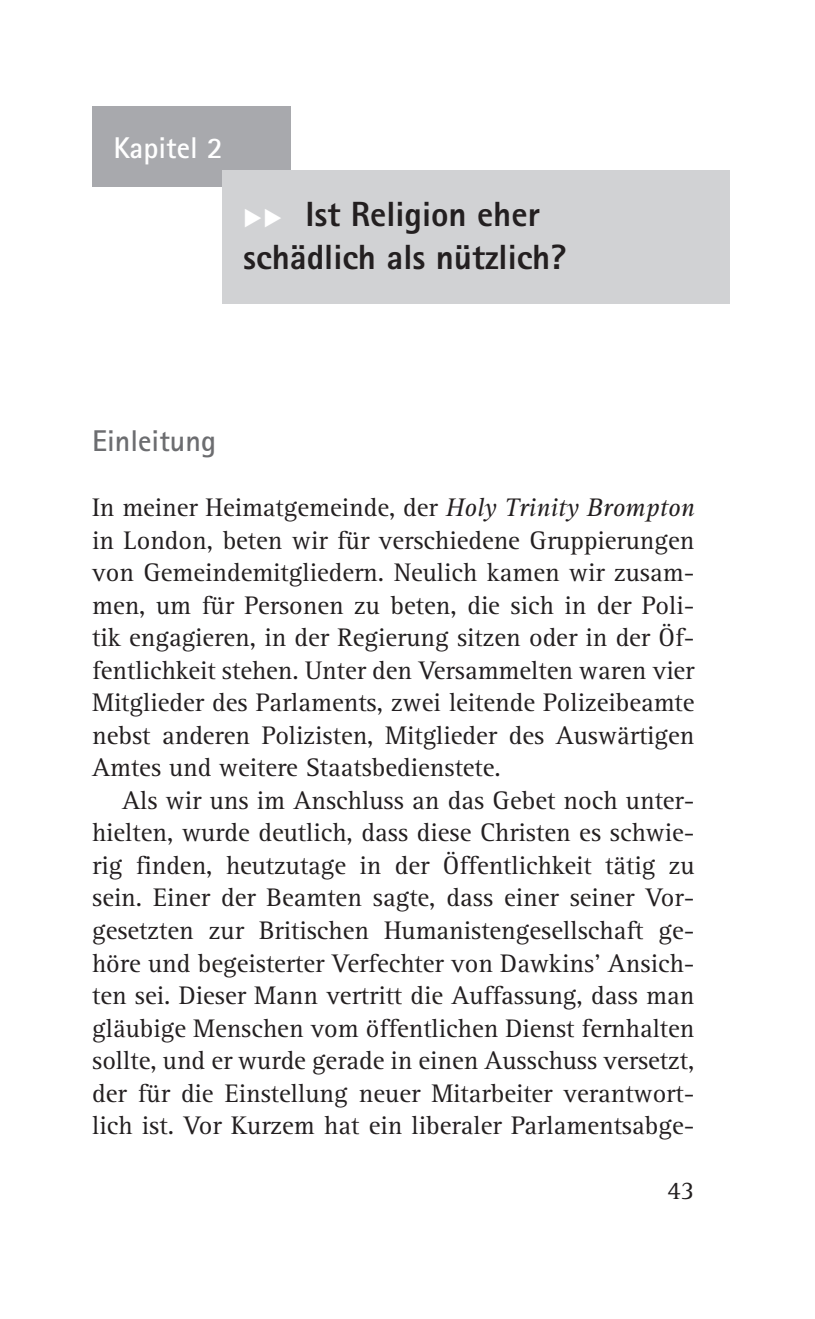
<style>
.page{position:relative;width:815px;height:1319px;background:#fff}
.page>*{position:absolute;margin:0;border:0;box-sizing:border-box;transform-origin:0 0}
.t1{font:800 35px/42.5px "Rotis Sans Serif";color:#231f20}
.t2{font:700 30px "Rotis Sans Serif";color:#6c6d70}
.t3{font:700 30px "Rotis Sans Serif";color:#fff}
.t4{font:26.25px/32.5px "Rotis Serif";color:#231f20;text-align:justify}
.s1{color:#fff}
.s2{font-style:italic}
</style>
<div class="page">
<div style="left:92px;top:106px;width:199px;height:80px;background:#a8a9ad"></div>
<div style="left:222px;top:170px;width:508px;height:134px;background:#d1d2d4"></div>
<p class="t3" style="left:113px;top:129px;width:111px">Kapitel 2</p>
<h1 class="t1" style="left:243px;top:193px;width:325px"><span class="s1">◆◆</span> Ist Religion eher schädlich als nützlich?</h1>
<p class="t2" style="left:92px;top:422px;width:125px">Einleitung</p>
<p class="t4" style="left:92px;top:492px;width:604px">In meiner Heimatgemeinde, der <span class="s2">Holy Trinity Brompton </span>in London, beten wir für verschiedene Gruppierungen von Gemeindemitgliedern. Neulich kamen wir zusam&shy;men, um für Personen zu beten, die sich in der Poli&shy;tik engagieren, in der Regierung sitzen oder in der Öf&shy;fentlichkeit stehen. Unter den Versammelten waren vier Mitglieder des Parlaments, zwei leitende Polizeibeamte nebst anderen Polizisten, Mitglieder des Auswärtigen Amtes und weitere Staatsbedienstete.</p>
<p class="t4" style="left:92px;top:784px;width:604px;text-indent:30px">Als wir uns im Anschluss an das Gebet noch unter&shy;hielten, wurde deutlich, dass diese Christen es schwie&shy;rig finden, heutzutage in der Öffentlichkeit tätig zu sein. Einer der Beamten sagte, dass einer seiner Vor&shy;gesetzten zur Britischen Humanistengesellschaft ge&shy;höre und begeisterter Verfechter von Dawkins’ Ansich&shy;ten sei. Dieser Mann vertritt die Auffassung, dass man gläubige Menschen vom öffentlichen Dienst fernhalten sollte, und er wurde gerade in einen Ausschuss versetzt, der für die Einstellung neuer Mitarbeiter verantwort&shy;lich ist. Vor Kurzem hat ein liberaler Parlamentsabge-</p>
<p class="t4" style="left:667px;top:1174px;width:29px">43</p>
</div>
